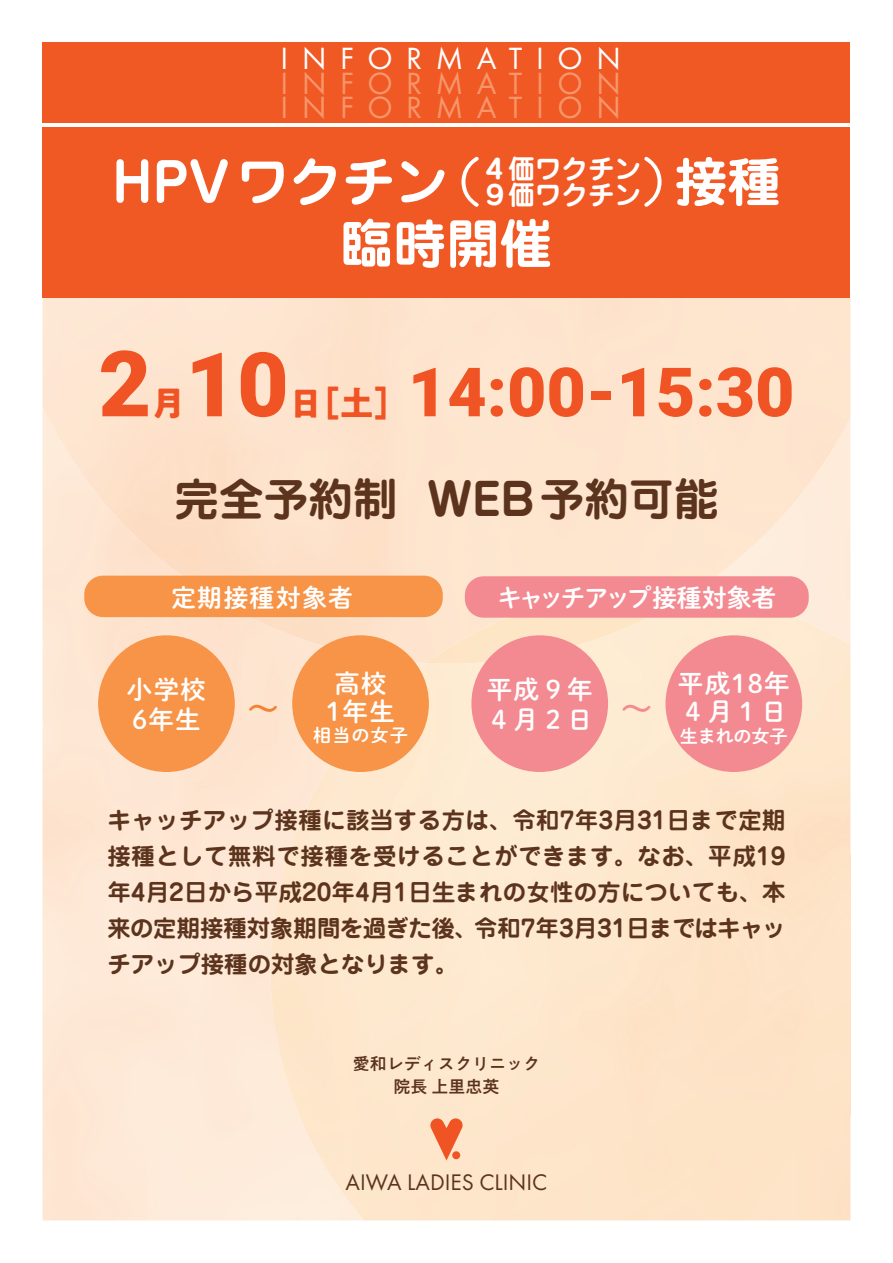
<style>
.page{position:relative;width:893px;height:1263px;background:#fff}
.page>*{position:absolute;margin:0;border:0;box-sizing:border-box;transform-origin:0 0}
.t1{font:900 89.25px "Roboto";color:#f15424}
.t2{font:900 68.1px "Roboto";color:#f15424}
.t3{font:700 53.1px "Jun 501 Pro";color:#fff}
.t4{font:53.1px "Jun 201 Pro";color:#fff}
.t5{font:700 44.7px "Jun 501 Pro";color:#5c341d}
.t6{font:700 34.05px "PA1 Gothic Std N";color:#f15424}
.t7{font:31.95px/24.5px "Futura PT";letter-spacing:.425em;color:#f7966b}
.t8{font:31.95px "Futura PT";letter-spacing:.425em;color:#fff}
.t9{font:30.75px "P Shuei M Go Std N B";color:#f48232}
.t10{font:30.75px "P Shuei M Go Std N B";color:#f48a91}
.t11{font:700 26.55px "Jun 501 Pro";color:#fff}
.t12{font:25.5px/30.3px "P Shuei M Go Std N B";letter-spacing:.05em;color:#fff}
.t13{font:24.9px "P Shuei M Go Std N B";letter-spacing:-.06em;color:#fff}
.t14{font:24.9px "P Shuei M Go Std N B";letter-spacing:.05em;color:#fff}
.t15{font:700 23.4px/36.2px "Jun 501 Pro";letter-spacing:.01em;color:#5c341d;text-align:right}
.t16{font:23.4px "Futura PT";color:#5c341d}
.t17{font:18.15px "P Shuei M Go Std N B";letter-spacing:-.01em;color:#fff}
.t18{font:500 16.95px/23.4px "PA1 Gothic Std N";color:#5c341d;text-align:center}
.s1{font-size:91.35px}
</style>
<div class="page">
<img style="left:43px;top:507px;width:807px;height:713px">
<img style="left:107px;top:506px;width:684px;height:53px">
<img style="left:160px;top:559px;width:578px;height:52px">
<img style="left:237px;top:611px;width:288px;height:52px">
<img style="left:657px;top:591px;width:193px;height:524px">
<div style="left:347px;top:1115px;width:503px;height:105px;background:#fee5c9"></div>
<div style="left:579px;top:618px;width:78px;height:498px;background:#fee8cd"></div>
<div style="left:386px;top:644px;width:194px;height:262px;background:#fdebd1"></div>
<div style="left:347px;top:906px;width:233px;height:210px;background:#fde8ce"></div>
<img style="left:272px;top:906px;width:4px;height:30px">
<img style="left:326px;top:1168px;width:22px;height:32px">
<img style="left:297px;top:803px;width:12px;height:26px">
<div style="left:43px;top:43px;width:807px;height:80px;background:#f15924"></div>
<div style="left:43px;top:128px;width:807px;height:170px;background:#f15924"></div>
<svg style="left:430px;top:1118px;width:33px;height:42px"></svg>
<div style="left:86px;top:577px;width:355px;height:38px;background:#f79447;border-radius:17px"></div>
<div style="left:84px;top:576px;width:359px;height:41px;border:3px solid #f79447;border-radius:17px"></div>
<div style="left:98px;top:635px;width:137px;height:137px;background:#f79447;border-radius:50%"></div>
<div style="left:292px;top:635px;width:137px;height:137px;background:#f79447;border-radius:50%"></div>
<div style="left:466px;top:578px;width:341px;height:38px;background:#f48a91;border-radius:17px"></div>
<div style="left:465px;top:576px;width:344px;height:42px;border:3px solid #f48a91;border-radius:17px"></div>
<div style="left:471px;top:635px;width:137px;height:137px;background:#f48a91;border-radius:50%"></div>
<div style="left:665px;top:635px;width:137px;height:137px;background:#f48a91;border-radius:50%"></div>
<h3 class="t8" style="left:281px;top:40px;width:342px">INFORMATION</h3>
<h3 class="t7" style="left:281px;top:71px;width:342px">INFORMATION<br>INFORMATION</h3>
<p class="t11" style="left:482px;top:147px;width:161px">４価ワクチン</p>
<h3 class="t4" style="left:429px;top:140px;width:55px">（</h3>
<h3 class="t4" style="left:641px;top:140px;width:55px">）</h3>
<h3 class="t3" style="left:112px;top:140px;width:338px">HPVワクチン</h3>
<h3 class="t3" style="left:674px;top:140px;width:108px">接種</h3>
<p class="t11" style="left:482px;top:174px;width:161px">９価ワクチン</p>
<h3 class="t3" style="left:340px;top:201px;width:214px">臨時開催</h3>
<h1 class="t1" style="left:98px;top:322px;width:192px"><span class="s1">2</span> 10</h1>
<h3 class="t6" style="left:151px;top:382px;width:36px">月</h3>
<h3 class="t6" style="left:289px;top:382px;width:121px">［日土[</h3>
<h2 class="t2" style="left:408px;top:344px;width:388px">14:00-15:30</h2>
<h3 class="t5" style="left:175px;top:463px;width:225px">完全予約制</h3>
<h3 class="t5" style="left:428px;top:463px;width:292px">WEB予約可能</h3>
<p class="t14" style="left:171px;top:579px;width:183px">定期接種対象者</p>
<p class="t13" style="left:497px;top:579px;width:281px">キャッチアップ接種対象者</p>
<p class="t12" style="left:127px;top:673px;width:80px">小学校<br>6年生</p>
<p class="t12" style="left:326px;top:668px;width:70px;line-height:27.9px;text-align:center">高校<br>1年生</p>
<h3 class="t9" style="left:248px;top:685px;width:32px">~</h3>
<p class="t17" style="left:313px;top:722px;width:96px">相当の女子</p>
<p class="t12" style="left:487px;top:673px;width:107px">平成９年<br>４月２日</p>
<p class="t12" style="left:678px;top:668px;width:113px;line-height:27.9px">平成18年<br>４月１日</p>
<p class="t17" style="left:680px;top:722px;width:109px">生まれの女子</p>
<h3 class="t10" style="left:621px;top:685px;width:32px">~</h3>
<p class="t15" style="left:107px;top:799px;width:680px">キャッチアップ接種に該当する方は、令和7年3月31日まで定期接種として無料で接種を受けることができます。なお、平成19年4月2日から平成20年4月1日生まれの女性の方についても、本令和7年3月31日まではキャッ</p>
<p class="t15" style="left:107px;top:908px;width:372px;text-align:left">来の定期接種対象期間を過ぎた後、チアップ接種の対象となります。</p>
<p class="t18" style="left:353px;top:1053px;width:189px">愛和レディスクリニック院長上里忠英</p>
<p class="t16" style="left:346px;top:1168px;width:203px">AIWA LADIES CLINIC</p>
</div>
